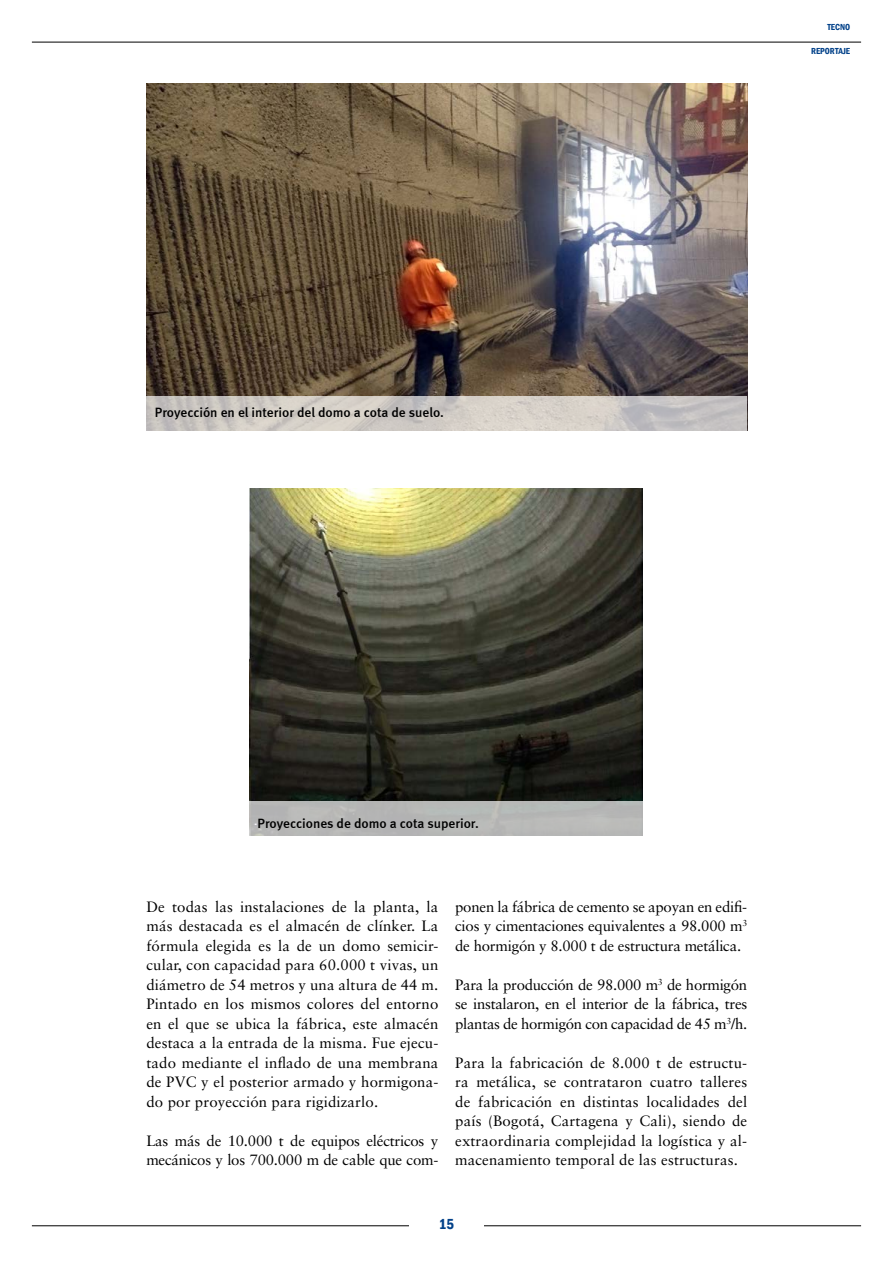
<style>
.page{position:relative;width:893px;height:1263px;background:#fff}
.page>*{position:absolute;margin:0;border:0;box-sizing:border-box;transform-origin:0 0}
.t1{font:15px/19.5px "Sabon";letter-spacing:-.015em;color:#000;text-align:justify}
.t2{font:600 condensed 15px "Franklin Gothic";color:#024189}
.t3{font:500 13.5px "Meta";color:#000}
.t4{font:600 condensed 9px "Franklin Gothic";color:#024189}
</style>
<div class="page">
<hr style="left:32px;top:42px;width:829px;height:1px;background:#000">
<hr style="left:32px;top:1225px;width:829px;height:1px;background:#000">
<div style="left:409px;top:1219px;width:75px;height:14px;background:#fff"></div>
<img style="left:146px;top:84px;width:601px;height:312px">
<img style="left:249px;top:489px;width:394px;height:312px">
<svg style="left:146px;top:396px;width:601px;height:34px;background:#cdc8c3"></svg>
<div style="left:249px;top:801px;width:404px;height:34px;background:#b6b8b6"></div>
<p class="t3" style="left:155px;top:404px;width:291px">Proyección en el interior del domo a cota de suelo.</p>
<p class="t4" style="left:827px;top:21px;width:24px">TECNO</p>
<p class="t4" style="left:811px;top:45px;width:41px">REPORTAJE</p>
<p class="t3" style="left:258px;top:815px;width:223px">Proyecciones de domo a cota superior.</p>
<p class="t1" style="left:146px;top:896px;width:294px">De todas las instalaciones de la planta, la más destacada es el almacén de clínker. La fórmula elegida es la de un domo semicir&shy;cular, con capacidad para 60.000 t vivas, un diámetro de 54 metros y una altura de 44 m.<br>Pintado en los mismos colores del entorno en el que se ubica la fábrica, este almacén destaca a la entrada de la misma. Fue ejecu&shy;tado mediante el inflado de una membrana de PVC y el posterior armado y hormigona&shy;do por proyección para rigidizarlo.</p>
<p class="t1" style="left:146px;top:1130px;width:293px">Las más de 10.000 t de equipos eléctricos y mecánicos y los 700.000 m de cable que com-</p>
<p class="t1" style="left:455px;top:896px;width:294px">ponen la fábrica de cemento se apoyan en edifi&shy;cios y cimentaciones equivalentes a 98.000 m<sup>3 </sup>de hormigón y 8.000 t de estructura metálica.</p>
<p class="t1" style="left:455px;top:974px;width:293px">Para la producción de 98.000 m<sup>3</sup> de hormigón se instalaron, en el interior de la fábrica, tres plantas de hormigón con capacidad de 45 m<sup>3</sup>/h.</p>
<p class="t1" style="left:455px;top:1052px;width:293px">Para la fabricación de 8.000 t de estructu&shy;ra metálica, se contrataron cuatro talleres de fabricación en distintas localidades del país (Bogotá, Cartagena y Cali), siendo de extraordinaria complejidad la logística y al&shy;macenamiento temporal de las estructuras.</p>
<p class="t2" style="left:439px;top:1214px;width:17px">15</p>
</div>
